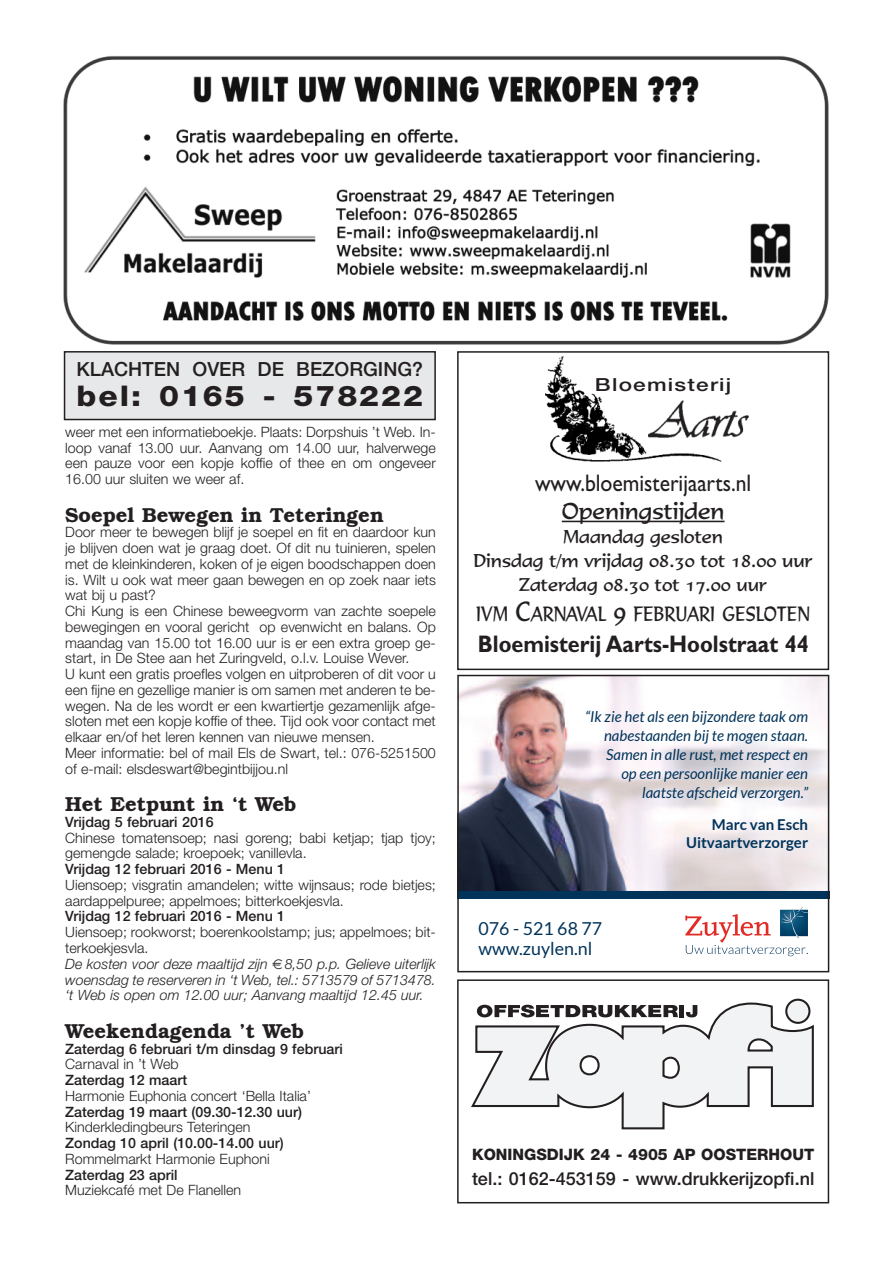
<style>
.page{position:relative;width:893px;height:1263px;background:#fff}
.page>*{position:absolute;margin:0;border:0;box-sizing:border-box;transform-origin:0 0}
.t1{font:800 28.5px "Helvetica Neue";letter-spacing:.065em;color:#231f20;scale:1.11 1}
.t2{font:700 24px "Gill Sans";color:#231f20;scale:.9 1}
.t3{font:24px "Gill Sans";color:#231f20;scale:.9 1}
.t4{font:22.5px "Formal 436 BT";color:#231f20}
.t5{font:600 20.25px "Bookman";color:#231f20}
.t6{font:20.25px "Formal 436 BT";color:#231f20;scale:.85 1}
.t7{font:500 19.5px "Helvetica Neue";color:#231f20}
.t8{font:18px/24px "Formal 436 BT";color:#231f20;text-align:center}
.t9{font:500 18px "Helvetica Neue";color:#231f20}
.t10{font:500 18px "Helvetica Neue";letter-spacing:.055em;color:#231f20;scale:1.25 1}
.t11{font:17.85px/19.5px "Lato";color:#00335a}
.t12{font:800 15.75px "Helvetica Neue";color:#231f20}
.t13{font:italic 15px/18.9px "Lato";color:#00335a;text-align:right}
.t14{font:700 15px/17.9px "Lato";color:#00335a;text-align:right}
.t15{font:300 14.25px/15.8px "Helvetica Neue";color:#231f20}
.t16{font:500 14.25px "Helvetica Neue";color:#231f20}
.t17{font:italic 300 14.25px/15.8px "Helvetica Neue";color:#231f20;text-align:justify}
.s1{font-size:27px}
</style>
<div class="page">
<div style="left:65px;top:352px;width:370px;height:67px;background:#e7e8e9"></div>
<div style="left:64px;top:351px;width:372px;height:69px;border:2px solid #231f20"></div>
<svg style="left:457px;top:675px;width:372px;height:297px"></svg>
<div style="left:457px;top:351px;width:372px;height:319px;border:2px solid #231f20"></div>
<hr style="left:562px;top:521px;width:162px;height:1px;background:#231f20">
<img style="left:545px;top:356px;width:177px;height:106px">
<div style="left:648px;top:399px;width:103px;height:43px;background:#fff"></div>
<img style="left:648px;top:400px;width:101px;height:38px">
<img style="left:64px;top:56px;width:765px;height:289px">
<div style="left:457px;top:979px;width:372px;height:224px;border:2px solid #231f20"></div>
<div style="left:785px;top:999px;width:25px;height:25px;border:2px solid #231f20;border-radius:50%"></div>
<svg style="left:471px;top:1001px;width:343px;height:128px"></svg>
<h3 class="t7" style="left:77px;top:362px;width:348px">KLACHTEN OVER DE BEZORGING?</h3>
<h1 class="t1" style="left:77px;top:386px;width:314px">bel: 0165 - 578222</h1>
<p class="t15" style="left:65px;top:425px;width:372px;text-align:justify">weer met een informatieboekje. Plaats: Dorpshuis ’t Web. In&shy;loop vanaf 13.00 uur. Aanvang om 14.00 uur, halverwege een pauze voor een kopje koffie of thee en om ongeveer 16.00 uur sluiten we weer af.</p>
<h3 class="t5" style="left:65px;top:503px;width:320px">Soepel Bewegen in Teteringen</h3>
<p class="t15" style="left:65px;top:526px;width:372px">Door meer te bewegen blijf je soepel en fit en daardoor kun je blijven doen wat je graag doet. Of dit nu tuinieren, spelen met de kleinkinderen, koken of je eigen boodschappen doen is. Wilt u ook wat meer gaan bewegen en op zoek naar iets wat bij u past?<br>Chi Kung is een Chinese beweegvorm van zachte soepele bewegingen en vooral gericht op evenwicht en balans. Op maandag van 15.00 tot 16.00 uur is er een extra groep ge&shy;start, in De Stee aan het Zuringveld, o.l.v. Louise Wever.<br>U kunt een gratis proefles volgen en uitproberen of dit voor u een fijne en gezellige manier is om samen met anderen te be&shy;wegen. Na de les wordt er een kwartiertje gezamenlijk afge&shy;sloten met een kopje koffie of thee. Tijd ook voor contact met elkaar en/of het leren kennen van nieuwe mensen.<br>Meer informatie: bel of mail Els de Swart, tel.: 076-5251500 of e-mail: elsdeswart@begintbijjou.nl</p>
<h3 class="t5" style="left:65px;top:792px;width:233px">Het Eetpunt in ‘t Web</h3>
<p class="t16" style="left:65px;top:817px;width:150px">Vrijdag 5 februari 2016</p>
<p class="t15" style="left:65px;top:831px;width:372px">Chinese tomatensoep; nasi goreng; babi ketjap; tjap tjoy; gemengde salade; kroepoek; vanillevla.</p>
<p class="t16" style="left:65px;top:864px;width:221px">Vrijdag 12 februari 2016 - Menu 1</p>
<p class="t15" style="left:65px;top:878px;width:372px">Uiensoep; visgratin amandelen; witte wijnsaus; rode bietjes; aardappelpuree; appelmoes; bitterkoekjesvla.</p>
<p class="t16" style="left:65px;top:911px;width:221px">Vrijdag 12 februari 2016 - Menu 1</p>
<p class="t15" style="left:65px;top:926px;width:372px">Uiensoep; rookworst; boerenkoolstamp; jus; appelmoes; bit&shy;terkoekjesvla.</p>
<p class="t17" style="left:65px;top:957px;width:372px">De kosten voor deze maaltijd zijn 8,50 p.p. Gelieve uiterlijk woensdag te reserveren in ‘t Web, tel.: 5713579 of 5713478. ‘t Web is open om 12.00 uur; Aanvang maaltijd 12.45 uur.</p>
<h3 class="t5" style="left:65px;top:1019px;width:240px">Weekendagenda ’t Web</h3>
<p class="t16" style="left:65px;top:1043px;width:279px">Zaterdag 6 februari t/m dinsdag 9 februari</p>
<p class="t15" style="left:65px;top:1058px;width:115px">Carnaval in ’t Web</p>
<p class="t16" style="left:65px;top:1075px;width:123px">Zaterdag 12 maart</p>
<p class="t15" style="left:65px;top:1089px;width:247px">Harmonie Euphonia concert ‘Bella Italia’</p>
<p class="t16" style="left:65px;top:1106px;width:238px">Zaterdag 19 maart (09.30-12.30 uur)</p>
<p class="t15" style="left:65px;top:1121px;width:187px">Kinderkledingbeurs Teteringen</p>
<p class="t16" style="left:65px;top:1138px;width:220px">Zondag 10 april (10.00-14.00 uur)</p>
<p class="t15" style="left:65px;top:1152px;width:206px">Rommelmarkt Harmonie Euphoni</p>
<p class="t16" style="left:65px;top:1169px;width:114px">Zaterdag 23 april</p>
<p class="t15" style="left:65px;top:1184px;width:177px">Muziekcafé met De Flanellen</p>
<p class="t10" style="left:595px;top:378px;width:111px">Bloemisterij</p>
<h2 class="t3" style="left:535px;top:473px;width:242px">www.bloemisterijaarts.nl</h2>
<h3 class="t4" style="left:562px;top:502px;width:164px">Openingstijden</h3>
<p class="t8" style="left:473px;top:526px;width:341px">Maandag gesloten<br>Dinsdag t/m vrijdag 08.30 tot 18.00 uur<br>Zaterdag 08.30 tot 17.00 uur</p>
<h3 class="t6" style="left:476px;top:605px;width:394px">IVM <span class="s1">C</span>ARNAVAL <span class="s1">9</span> FEBRUARI GESLOTEN</h3>
<h2 class="t2" style="left:478px;top:635px;width:369px">Bloemisterij Aarts-Hoolstraat 44</h2>
<p class="t13" style="left:585px;top:707px;width:224px">“Ik zie het als een bijzondere taak om nabestaanden bij te mogen staan.<br>Samen in alle rust, met respect en<br>op een persoonlijke manier een laatste afscheid verzorgen.”</p>
<p class="t14" style="left:686px;top:815px;width:124px">Marc van Esch<br>Uitvaartverzorger</p>
<p class="t11" style="left:479px;top:918px;width:125px">076 - 521 68 77 www.zuylen.nl</p>
<p class="t12" style="left:472px;top:1148px;width:344px">KONINGSDIJK 24 - 4905 AP OOSTERHOUT</p>
<p class="t9" style="left:472px;top:1172px;width:344px">tel.: 0162-453159 - www.drukkerijzopfi.nl</p>
</div>
